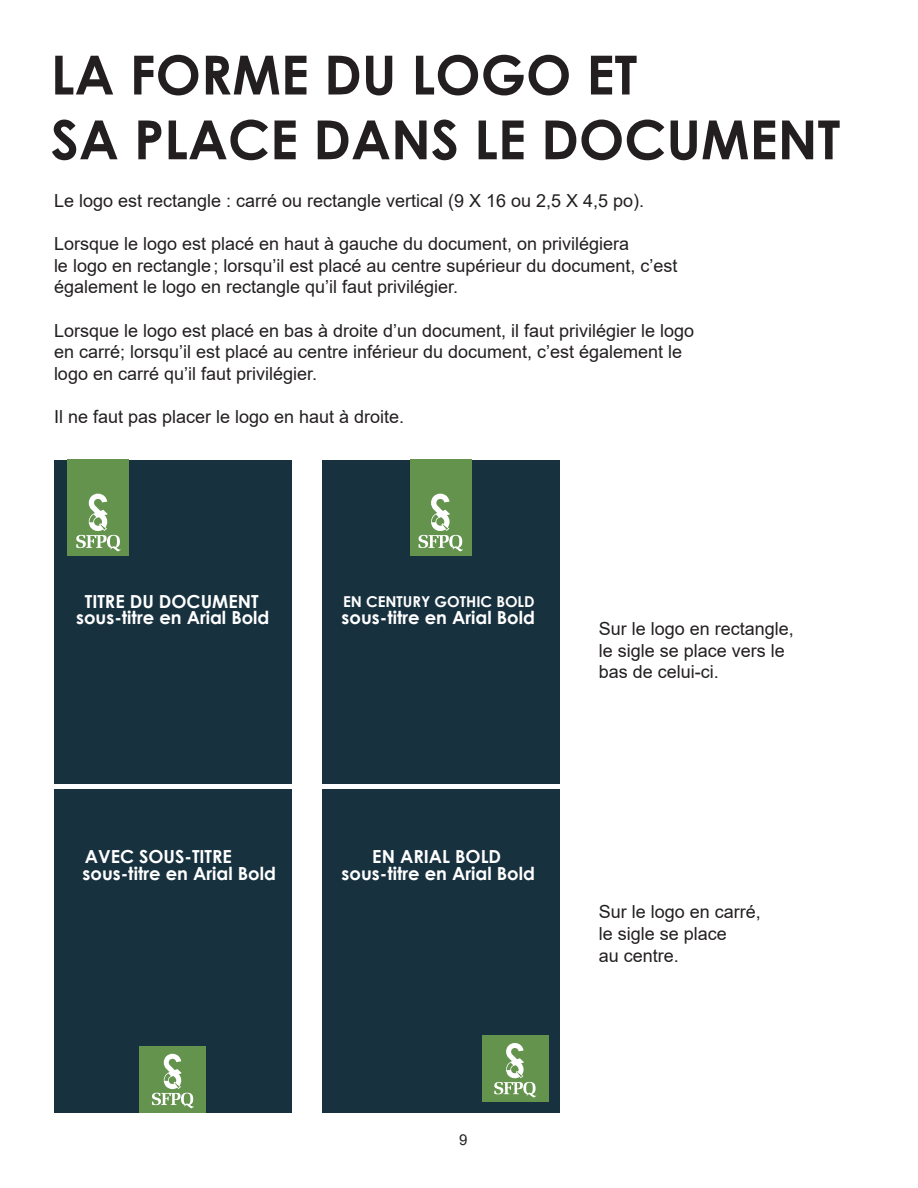
<style>
.page{position:relative;width:918px;height:1188px;background:#fff}
.page>*{position:absolute;margin:0;border:0;box-sizing:border-box;transform-origin:0 0}
.Style_de_paragraphe{font:700 54px "Century Gothic";color:#231f20}
.t1{font:18px/21.6px "Arial";color:#231f20}
.t2{font:700 18px "Century Gothic";color:#fff}
.t3{font:700 15px "Century Gothic";color:#fff}
.t4{font:15px "Arial";color:#231f20}
</style>
<div class="page">
<div style="left:54px;top:460px;width:238px;height:324px;background:#18313f"></div>
<div style="left:322px;top:460px;width:237px;height:324px;background:#18313f"></div>
<div style="left:54px;top:789px;width:238px;height:324px;background:#18313f"></div>
<div style="left:322px;top:789px;width:237px;height:324px;background:#18313f"></div>
<div style="left:68px;top:460px;width:61px;height:96px;background:#64934e"></div>
<svg style="left:76px;top:494px;width:45px;height:57px"></svg>
<div style="left:410px;top:460px;width:61px;height:96px;background:#64934e"></div>
<svg style="left:419px;top:494px;width:44px;height:57px"></svg>
<div style="left:139px;top:1046px;width:67px;height:67px;background:#64934e"></div>
<svg style="left:152px;top:1054px;width:42px;height:54px"></svg>
<div style="left:482px;top:1035px;width:67px;height:67px;background:#64934e"></div>
<svg style="left:494px;top:1043px;width:42px;height:55px"></svg>
<p class="Style_de_paragraphe" style="left:51px;top:34px;width:588px">LA FORME DU LOGO ET</p>
<p class="Style_de_paragraphe" style="left:51px;top:99px;width:791px">SA PLACE DANS LE DOCUMENT</p>
<p class="t1" style="left:54px;top:190px;width:592px">Le logo est rectangle : carré ou rectangle vertical (9 X 16 ou 2,5 X 4,5 po).</p>
<p class="t1" style="left:54px;top:233px;width:577px">Lorsque le logo est placé en haut à gauche du document, on privilégiera</p>
<p class="t1" style="left:54px;top:255px;width:625px">le logo en rectangle; lorsqu’il est placé au centre supérieur du document, c’est également le logo en rectangle qu’il faut privilégier.</p>
<p class="t1" style="left:54px;top:319px;width:642px">Lorsque le logo est placé en bas à droite d’un document, il faut privilégier le logo en carré; lorsqu’il est placé au centre inférieur du document, c’est également le logo en carré qu’il faut privilégier.</p>
<p class="t1" style="left:54px;top:406px;width:352px">Il ne faut pas placer le logo en haut à droite.</p>
<p class="t2" style="left:85px;top:587px;width:175px">TITRE DU DOCUMENT</p>
<p class="t2" style="left:76px;top:604px;width:195px">sous-titre en Arial Bold</p>
<p class="t3" style="left:343px;top:591px;width:193px">EN CENTURY GOTHIC BOLD</p>
<p class="t2" style="left:342px;top:604px;width:195px">sous-titre en Arial Bold</p>
<p class="t1" style="left:599px;top:618px;width:197px">Sur le logo en rectangle, le sigle se place vers le bas de celui-ci.</p>
<p class="t2" style="left:85px;top:843px;width:149px">AVEC SOUS-TITRE</p>
<p class="t2" style="left:83px;top:860px;width:195px">sous-titre en Arial Bold</p>
<p class="t2" style="left:372px;top:843px;width:130px">EN ARIAL BOLD</p>
<p class="t2" style="left:342px;top:860px;width:195px">sous-titre en Arial Bold</p>
<p class="t1" style="left:599px;top:901px;width:164px">Sur le logo en carré, le sigle se place</p>
<p class="t1" style="left:599px;top:944px;width:82px">au centre.</p>
<p class="t4" style="left:459px;top:1129px;width:10px">9</p>
</div>
